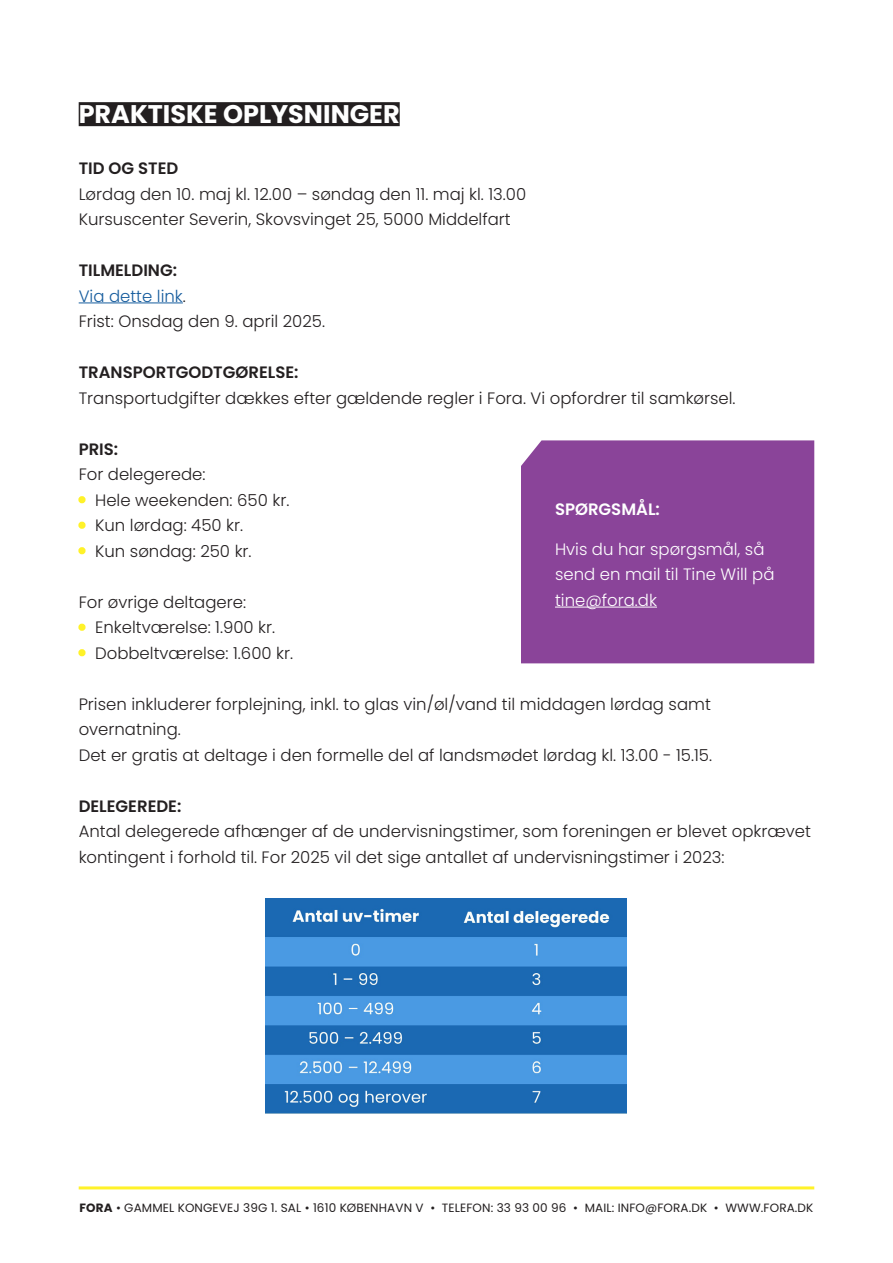
<style>
.page{position:relative;width:893px;height:1263px;background:#fff}
.page>*{position:absolute;margin:0;border:0;box-sizing:border-box;transform-origin:0 0}
.OverskriftNY{font:700 25.5px "Poppins";color:#fff}
.Brødtekst_10pt{font:300 16.5px/25.5px "Poppins";color:#231f20}
.Brødtekst_10pt-2{font:600 16.5px "Poppins";color:#231f20}
.Overskrift{font:300 16.5px/25.5px "Poppins";color:#fff}
.Brødtekst_10pt-3{font:300 16.5px "Poppins";color:#175d9e}
.Overskrift-2{font:600 16.5px "Poppins";color:#fff}
.Citat_tekst{font:12px "Poppins";letter-spacing:.01em;color:#231f20}
.s1{color:#231f20}
.s2{font-size:18px;color:#fff229}
.s3{font-weight:700}
</style>
<div class="page">
<div style="left:79px;top:102px;width:321px;height:24px;background:#231f20"></div>
<hr style="left:79px;top:302px;width:104px;height:1px;background:#175d9e">
<img style="left:266px;top:898px;width:360px;height:215px">
<hr style="left:79px;top:1186px;width:735px;height:3px;background:#fff229">
<div style="left:521px;top:440px;width:293px;height:223px;background:#8a4499"></div>
<hr style="left:555px;top:607px;width:102px;height:1px;background:#fff">
<p class="OverskriftNY" style="left:79px;top:99px;width:322px">PRAKTISKE OPLYSNINGER</p>
<p class="Brødtekst_10pt-2" style="left:79px;top:159px;width:101px">TID OG STED</p>
<p class="Brødtekst_10pt" style="left:79px;top:181px;width:449px">Lørdag den 10. maj kl. 12.00 – søndag den 11. maj kl. 13.00</p>
<p class="Brødtekst_10pt" style="left:79px;top:207px;width:434px">Kursuscenter Severin, Skovsvinget 25, 5000 Middelfart</p>
<p class="Brødtekst_10pt-2" style="left:79px;top:261px;width:100px">TILMELDING:</p>
<p class="Brødtekst_10pt-3" style="left:79px;top:286px;width:109px">Via dette link<span class="s1">.</span></p>
<p class="Brødtekst_10pt" style="left:79px;top:309px;width:248px">Frist: Onsdag den 9. april 2025.</p>
<p class="Brødtekst_10pt-2" style="left:79px;top:363px;width:221px">TRANSPORTGODTGØRELSE:</p>
<p class="Brødtekst_10pt" style="left:79px;top:385px;width:658px">Transportudgifter dækkes efter gældende regler i Fora. Vi opfordrer til samkørsel.</p>
<p class="Brødtekst_10pt-2" style="left:79px;top:439px;width:41px">PRIS:</p>
<p class="Brødtekst_10pt" style="left:79px;top:462px;width:128px">For delegerede:</p>
<p class="Brødtekst_10pt" style="left:79px;top:487px;width:212px"><span class="s2">•</span> Hele weekenden: 650 kr.</p>
<p class="Brødtekst_10pt" style="left:79px;top:513px;width:166px"><span class="s2">•</span> Kun lørdag: 450 kr.</p>
<p class="Brødtekst_10pt" style="left:79px;top:538px;width:174px"><span class="s2">•</span> Kun søndag: 250 kr.</p>
<p class="Brødtekst_10pt" style="left:79px;top:589px;width:169px">For øvrige deltagere:</p>
<p class="Brødtekst_10pt" style="left:79px;top:615px;width:198px"><span class="s2">•</span> Enkeltværelse: 1.900 kr.</p>
<p class="Brødtekst_10pt" style="left:79px;top:640px;width:216px"><span class="s2">•</span> Dobbeltværelse: 1.600 kr.</p>
<p class="Brødtekst_10pt" style="left:79px;top:691px;width:634px">Prisen inkluderer forplejning, inkl. to glas vin/øl/vand til middagen lørdag samt overnatning.</p>
<p class="Brødtekst_10pt" style="left:79px;top:742px;width:635px">Det er gratis at deltage i den formelle del af landsmødet lørdag kl. 13.00 - 15.15.</p>
<p class="Brødtekst_10pt-2" style="left:79px;top:796px;width:104px">DELEGEREDE:</p>
<p class="Brødtekst_10pt" style="left:79px;top:819px;width:734px">Antal delegerede afhænger af de undervisningstimer, som foreningen er blevet opkrævet kontingent i forhold til. For 2025 vil det sige antallet af undervisningstimer i 2023:</p>
<p class="Overskrift-2" style="left:555px;top:500px;width:106px">SPØRGSMÅL:</p>
<p class="Overskrift" style="left:555px;top:536px;width:221px">Hvis du har spørgsmål, så send en mail til Tine Will på tine@fora.dk</p>
<p class="Citat_tekst" style="left:80px;top:1201px;width:735px"><span class="s3">FORA</span> • GAMMEL KONGEVEJ 39G 1. SAL • 1610 KØBENHAVN V • TELEFON: 33 93 00 96 • MAIL: INFO@FORA.DK • WWW.FORA.DK</p>
</div>
